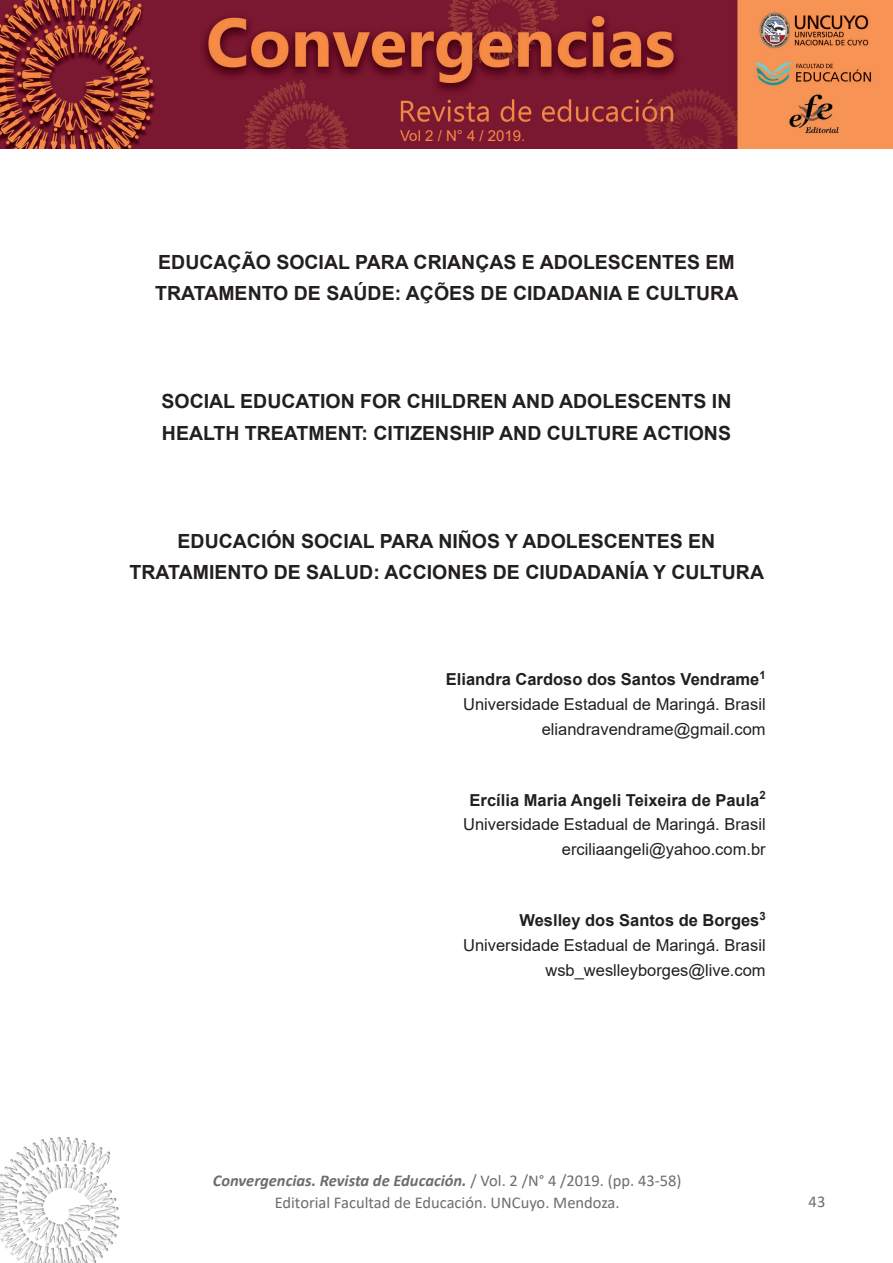
<style>
.page{position:relative;width:893px;height:1263px;background:#fff}
.page>*{position:absolute;margin:0;border:0;box-sizing:border-box;transform-origin:0 0}
.Título_Principal{font:700 19.5px/31.5px "Arial";color:#231f20}
.t1{font:16.5px "Arial";color:#231f20}
.t2{font:16.5px/21.6px "Calibri";color:#6c6d70;text-align:center}
.t3{font:700 16.5px "Arial";color:#231f20}
.t4{font:15px "Arial";color:#f68a45}
.s1{font-weight:700;font-style:italic}
</style>
<div class="page">
<img style="left:0;top:0;width:893px;height:149px">
<img style="left:0;top:1138px;width:120px;height:125px">
<p class="t4" style="left:400px;top:126px;width:127px">Vol 2 / N° 4 / 2019.</p>
<p class="Título_Principal" style="left:155px;top:246px;width:585px">EDUCAÇÃO SOCIAL PARA CRIANÇAS E ADOLESCENTES EM<br>TRATAMENTO DE SAÚDE: AÇÕES DE CIDADANIA E CULTURA</p>
<p class="Título_Principal" style="left:162px;top:386px;width:571px">SOCIAL EDUCATION FOR CHILDREN AND ADOLESCENTS IN<br>HEALTH TREATMENT: CITIZENSHIP AND CULTURE ACTIONS</p>
<p class="Título_Principal" style="left:130px;top:525px;width:636px;text-align:center">EDUCACIÓN SOCIAL PARA NIÑOS Y ADOLESCENTES EN<br>TRATAMIENTO DE SALUD: ACCIONES DE CIUDADANÍA Y CULTURA</p>
<p class="t3" style="left:446px;top:668px;width:321px">Eliandra Cardoso dos Santos Vendrame<sup>1</sup></p>
<p class="t1" style="left:463px;top:693px;width:304px">Universidade Estadual de Maringá. Brasil</p>
<p class="t1" style="left:542px;top:717px;width:225px">eliandravendrame@gmail.com</p>
<p class="t3" style="left:470px;top:788px;width:298px">Ercília Maria Angeli Teixeira de Paula<sup>2</sup></p>
<p class="t1" style="left:463px;top:813px;width:304px">Universidade Estadual de Maringá. Brasil</p>
<p class="t1" style="left:562px;top:838px;width:205px">erciliaangeli@yahoo.com.br</p>
<p class="t3" style="left:519px;top:909px;width:248px">Weslley dos Santos de Borges<sup>3</sup></p>
<p class="t1" style="left:463px;top:934px;width:304px">Universidade Estadual de Maringá. Brasil</p>
<p class="t1" style="left:545px;top:958px;width:222px">wsb_weslleyborges@live.com</p>
<p class="t2" style="left:213px;top:1169px;width:470px"><span class="s1">Convergencias. Revista de Educación.</span> / Vol. 2 /N° 4 /2019. (pp. 43-58)<br>Editorial Facultad de Educación. UNCuyo. Mendoza.</p>
<p class="t2" style="left:809px;top:1191px;width:18px">43</p>
</div>
